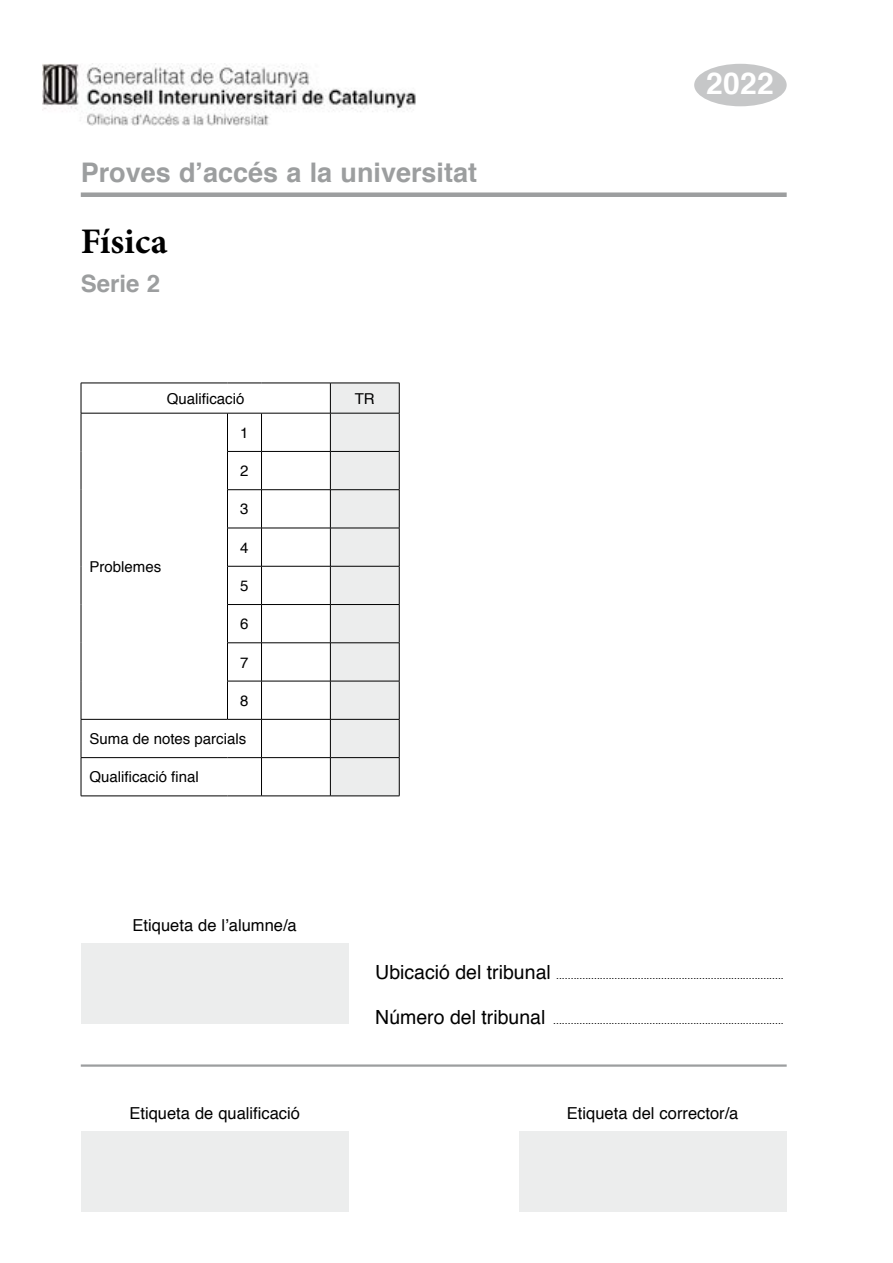
<style>
.page{position:relative;width:893px;height:1263px;background:#fff}
.page>*{position:absolute;margin:0;border:0;box-sizing:border-box;transform-origin:0 0}
.t1{font:700 36px "Minion Pro";color:#000}
.t2{font:700 30px "Helvetica";color:#fff}
.t3{font:700 27px "Helvetica";color:#9c9e9f}
.t4{font:700 24px "Helvetica";color:#9c9e9f}
.t5{font:16.5px "Helvetica";color:#000}
.t6{font:15px "Helvetica";color:#000}
.t7{font:10.5px "Helvetica";color:#000}
.s1{font-size:19.5px}
</style>
<div class="page">
<div style="left:81px;top:192px;width:706px;height:5px;background:#9c9e9f"></div>
<img style="left:43px;top:64px;width:373px;height:61px">
<div style="left:81px;top:943px;width:268px;height:81px;background:#eceded"></div>
<div style="left:81px;top:1131px;width:268px;height:81px;background:#eceded"></div>
<div style="left:519px;top:1131px;width:268px;height:81px;background:#eceded"></div>
<hr style="left:81px;top:1064px;width:706px;height:3px;background:#9c9e9f">
<svg style="left:82px;top:384px;width:248px;height:412px"></svg>
<div style="left:331px;top:384px;width:68px;height:412px;background:#eceded"></div>
<hr style="left:81px;top:383px;width:146px;height:1px;background:#000">
<hr style="left:81px;top:383px;width:1px;height:30px;background:#000">
<hr style="left:227px;top:383px;width:34px;height:1px;background:#000">
<hr style="left:261px;top:383px;width:69px;height:1px;background:#000">
<hr style="left:330px;top:383px;width:69px;height:1px;background:#000">
<hr style="left:330px;top:383px;width:1px;height:30px;background:#000">
<hr style="left:399px;top:383px;width:1px;height:30px;background:#000">
<hr style="left:81px;top:413px;width:146px;height:1px;background:#000">
<hr style="left:81px;top:413px;width:1px;height:38px;background:#000">
<hr style="left:227px;top:413px;width:34px;height:1px;background:#000">
<hr style="left:227px;top:413px;width:1px;height:38px;background:#000">
<hr style="left:261px;top:413px;width:69px;height:1px;background:#000">
<hr style="left:261px;top:413px;width:1px;height:38px;background:#000">
<hr style="left:330px;top:413px;width:69px;height:1px;background:#000">
<hr style="left:330px;top:413px;width:1px;height:38px;background:#000">
<hr style="left:399px;top:413px;width:1px;height:38px;background:#000">
<hr style="left:81px;top:451px;width:1px;height:39px;background:#000">
<hr style="left:227px;top:451px;width:34px;height:1px;background:#000">
<hr style="left:227px;top:452px;width:1px;height:37px;background:#000">
<hr style="left:261px;top:451px;width:69px;height:1px;background:#000">
<hr style="left:261px;top:452px;width:1px;height:37px;background:#000">
<hr style="left:330px;top:451px;width:69px;height:1px;background:#000">
<hr style="left:330px;top:452px;width:1px;height:37px;background:#000">
<hr style="left:399px;top:452px;width:1px;height:37px;background:#000">
<hr style="left:81px;top:490px;width:1px;height:38px;background:#000">
<hr style="left:227px;top:489px;width:34px;height:1px;background:#000">
<hr style="left:227px;top:490px;width:1px;height:38px;background:#000">
<hr style="left:261px;top:489px;width:69px;height:1px;background:#000">
<hr style="left:261px;top:490px;width:1px;height:38px;background:#000">
<hr style="left:330px;top:489px;width:69px;height:1px;background:#000">
<hr style="left:330px;top:490px;width:1px;height:38px;background:#000">
<hr style="left:399px;top:490px;width:1px;height:38px;background:#000">
<hr style="left:81px;top:528px;width:1px;height:38px;background:#000">
<hr style="left:227px;top:528px;width:34px;height:1px;background:#000">
<hr style="left:227px;top:528px;width:1px;height:38px;background:#000">
<hr style="left:261px;top:528px;width:69px;height:1px;background:#000">
<hr style="left:261px;top:528px;width:1px;height:38px;background:#000">
<hr style="left:330px;top:528px;width:69px;height:1px;background:#000">
<hr style="left:330px;top:528px;width:1px;height:38px;background:#000">
<hr style="left:399px;top:528px;width:1px;height:38px;background:#000">
<hr style="left:81px;top:566px;width:1px;height:38px;background:#000">
<hr style="left:227px;top:566px;width:34px;height:1px;background:#000">
<hr style="left:227px;top:566px;width:1px;height:38px;background:#000">
<hr style="left:261px;top:566px;width:69px;height:1px;background:#000">
<hr style="left:261px;top:566px;width:1px;height:38px;background:#000">
<hr style="left:330px;top:566px;width:69px;height:1px;background:#000">
<hr style="left:330px;top:566px;width:1px;height:38px;background:#000">
<hr style="left:399px;top:566px;width:1px;height:38px;background:#000">
<hr style="left:81px;top:604px;width:1px;height:39px;background:#000">
<hr style="left:227px;top:604px;width:34px;height:1px;background:#000">
<hr style="left:227px;top:605px;width:1px;height:37px;background:#000">
<hr style="left:261px;top:604px;width:69px;height:1px;background:#000">
<hr style="left:261px;top:605px;width:1px;height:37px;background:#000">
<hr style="left:330px;top:604px;width:69px;height:1px;background:#000">
<hr style="left:330px;top:605px;width:1px;height:37px;background:#000">
<hr style="left:399px;top:605px;width:1px;height:37px;background:#000">
<hr style="left:81px;top:643px;width:1px;height:38px;background:#000">
<hr style="left:227px;top:642px;width:34px;height:1px;background:#000">
<hr style="left:227px;top:643px;width:1px;height:38px;background:#000">
<hr style="left:261px;top:642px;width:69px;height:1px;background:#000">
<hr style="left:261px;top:643px;width:1px;height:38px;background:#000">
<hr style="left:330px;top:642px;width:69px;height:1px;background:#000">
<hr style="left:330px;top:643px;width:1px;height:38px;background:#000">
<hr style="left:399px;top:643px;width:1px;height:38px;background:#000">
<hr style="left:81px;top:681px;width:1px;height:38px;background:#000">
<hr style="left:227px;top:681px;width:34px;height:1px;background:#000">
<hr style="left:227px;top:681px;width:1px;height:38px;background:#000">
<hr style="left:261px;top:681px;width:69px;height:1px;background:#000">
<hr style="left:261px;top:681px;width:1px;height:38px;background:#000">
<hr style="left:330px;top:681px;width:69px;height:1px;background:#000">
<hr style="left:330px;top:681px;width:1px;height:38px;background:#000">
<hr style="left:399px;top:681px;width:1px;height:38px;background:#000">
<hr style="left:81px;top:719px;width:146px;height:1px;background:#000">
<hr style="left:81px;top:719px;width:1px;height:38px;background:#000">
<hr style="left:227px;top:719px;width:34px;height:1px;background:#000">
<hr style="left:261px;top:719px;width:69px;height:1px;background:#000">
<hr style="left:261px;top:719px;width:1px;height:38px;background:#000">
<hr style="left:330px;top:719px;width:69px;height:1px;background:#000">
<hr style="left:330px;top:719px;width:1px;height:38px;background:#000">
<hr style="left:399px;top:719px;width:1px;height:38px;background:#000">
<hr style="left:81px;top:757px;width:146px;height:1px;background:#000">
<hr style="left:81px;top:758px;width:1px;height:38px;background:#000">
<hr style="left:227px;top:757px;width:34px;height:1px;background:#000">
<hr style="left:261px;top:757px;width:69px;height:1px;background:#000">
<hr style="left:261px;top:758px;width:1px;height:38px;background:#000">
<hr style="left:330px;top:757px;width:69px;height:1px;background:#000">
<hr style="left:330px;top:758px;width:1px;height:38px;background:#000">
<hr style="left:399px;top:758px;width:1px;height:38px;background:#000">
<hr style="left:81px;top:796px;width:146px;height:1px;background:#000">
<hr style="left:227px;top:796px;width:34px;height:1px;background:#000">
<hr style="left:261px;top:796px;width:69px;height:1px;background:#000">
<hr style="left:330px;top:796px;width:69px;height:1px;background:#000">
<div style="left:694px;top:64px;width:93px;height:42px;background:#c6c7c8;border-radius:50%"></div>
<h3 class="t3" style="left:81px;top:151px;width:398px">Proves d’accés a la universitat</h3>
<h1 class="t1" style="left:81px;top:216px;width:88px">Física</h1>
<h3 class="t4" style="left:81px;top:264px;width:81px">Serie 2</h3>
<h3 class="t6" style="left:167px;top:387px;width:79px">Qualificació</h3>
<h3 class="t6" style="left:355px;top:387px;width:21px">TR</h3>
<h3 class="t6" style="left:240px;top:421px;width:10px">1</h3>
<h3 class="t6" style="left:240px;top:459px;width:10px">2</h3>
<h3 class="t6" style="left:240px;top:498px;width:10px">3</h3>
<h3 class="t6" style="left:240px;top:536px;width:10px">4</h3>
<h3 class="t6" style="left:240px;top:574px;width:10px">5</h3>
<h3 class="t6" style="left:240px;top:612px;width:10px">6</h3>
<h3 class="t6" style="left:240px;top:651px;width:10px">7</h3>
<h3 class="t6" style="left:240px;top:689px;width:10px">8</h3>
<h3 class="t6" style="left:90px;top:727px;width:158px">Suma de notes parcials</h3>
<h3 class="t6" style="left:90px;top:765px;width:111px">Qualificació final</h3>
<h3 class="t6" style="left:90px;top:555px;width:73px">Problemes</h3>
<h3 class="t5" style="left:133px;top:912px;width:166px">Etiqueta de l’alumne/a</h3>
<h2 class="t2" style="left:706px;top:59px;width:69px">2022</h2>
<p class="t7" style="left:375px;top:967px;width:410px"><span class="s1">Ubicació del tribunal</span> ..............................................................................</p>
<p class="t7" style="left:375px;top:1012px;width:410px"><span class="s1">Número del tribunal</span> ...............................................................................</p>
<h3 class="t5" style="left:129px;top:1100px;width:172px">Etiqueta de qualificació</h3>
<h3 class="t5" style="left:567px;top:1100px;width:173px">Etiqueta del corrector/a</h3>
</div>
